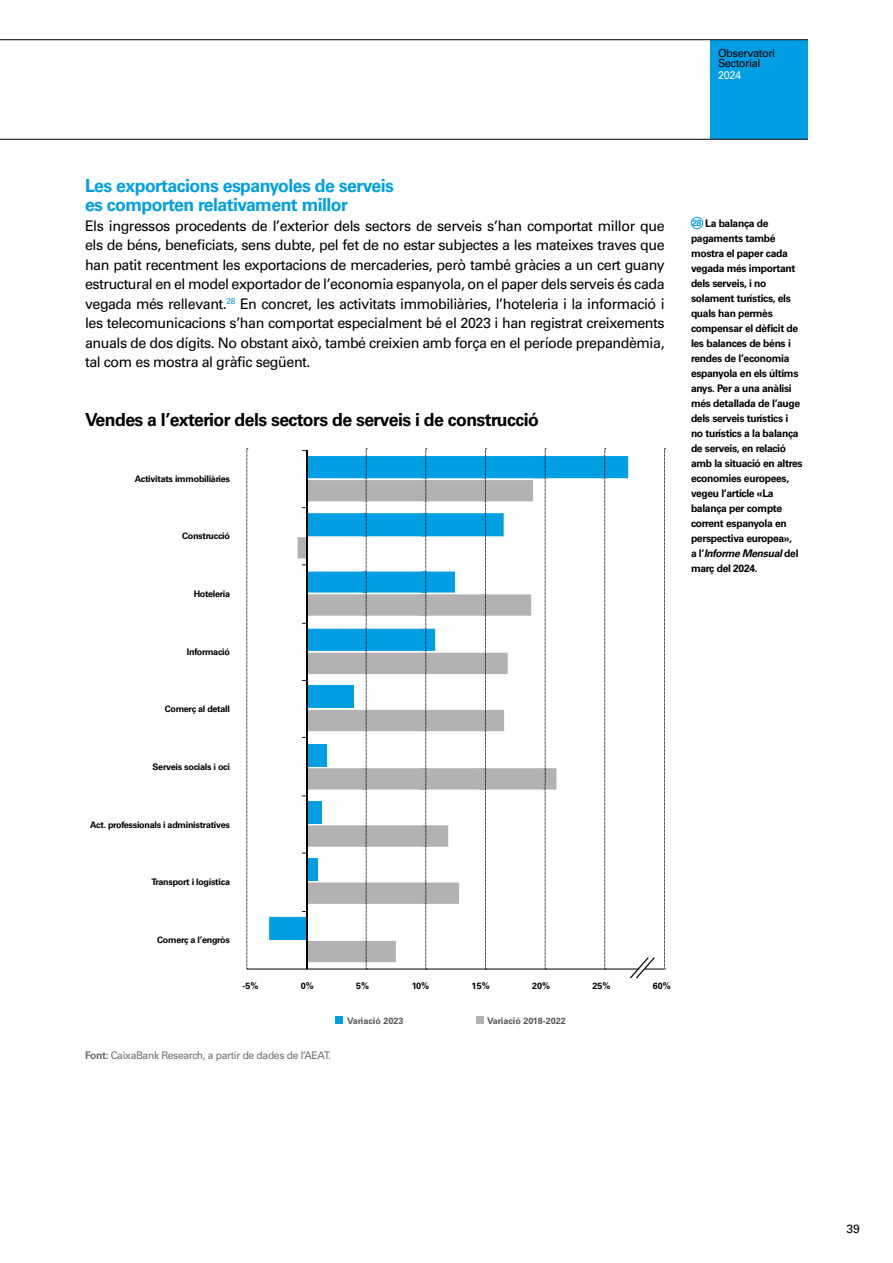
<style>
.page{position:relative;width:893px;height:1263px;background:#fff}
.page>*{position:absolute;margin:0;border:0;box-sizing:border-box;transform-origin:0 0}
.t1{font:700 18px/19.5px "Univers LT Std";letter-spacing:-.03em;color:#009fe3}
.t2{font:700 18px "Univers LT Std";letter-spacing:-.03em;color:#000}
.t3{font:14.55px/19.5px "Univers LT Std";letter-spacing:-.03em;color:#000;text-align:justify}
.t4{font:12px "Univers LT Std";color:#000}
.t5{font:11.1px/10.5px "Univers LT Std";letter-spacing:-.04em;color:#000}
.t6{font:11.1px "Univers LT Std";color:#fff}
.t7{font:700 10.5px/15px "Univers LT Std";letter-spacing:-.03em;color:#000}
.t8{font:10.5px "Univers LT Std";letter-spacing:-.03em;color:#706f6f}
.t9{font:700 9px "Univers LT Std";letter-spacing:-.03em;color:#000}
.t10{font:700 9px "Univers LT Std";color:#575756}
.s1{font-size:9px;color:#009fe3}
.s2{font-style:italic}
.s3{font-weight:700}
</style>
<div class="page">
<div style="left:691px;top:217px;width:12px;height:12px;border:1px solid #009fe3;border-radius:50%"></div>
<svg style="left:247px;top:449px;width:1px;height:520px"></svg>
<svg style="left:664px;top:449px;width:1px;height:520px"></svg>
<hr style="left:247px;top:969px;width:417px;height:1px;background:#000">
<svg style="left:269px;top:449px;width:386px;height:529px"></svg>
<div style="left:335px;top:1016px;width:8px;height:7px;background:#009fe3"></div>
<div style="left:476px;top:1016px;width:7px;height:7px;background:#b3b2b2"></div>
<div style="left:710px;top:40px;width:98px;height:99px;background:#009fe3"></div>
<hr style="left:0;top:139px;width:808px;height:1px;background:#000">
<hr style="left:0;top:39px;width:808px;height:1px;background:#000">
<p class="t5" style="left:718px;top:48px;width:59px">Observatori<br>Sectorial</p>
<p class="t6" style="left:718px;top:69px;width:25px">2024</p>
<p class="t1" style="left:85px;top:176px;width:311px">Les exportacions espanyoles de serveis es comporten relativament millor</p>
<p class="t3" style="left:85px;top:216px;width:581px">Els ingressos procedents de l’exterior dels sectors de serveis s’han comportat millor que els de béns, beneficiats, sens dubte, pel fet de no estar subjectes a les mateixes traves que han patit recentment les exportacions de mercaderies, però també gràcies a un cert guany estructural en el model exportador de l’economia espanyola, on el paper dels serveis és cada vegada més rellevant.<sup>28</sup> En concret, les activitats immobiliàries, l’hoteleria i la informació i les telecomunicacions s’han comportat especialment bé el 2023 i han registrat creixements anuals de dos dígits. No obstant això, també creixien amb força en el període prepandèmia, tal com es mostra al gràfic següent.</p>
<p class="t7" style="left:691px;top:216px;width:113px"><span class="s1">28</span> La balança de pagaments també mostra el paper cada vegada més important dels serveis, i no solament turístics, els quals han permès compensar el dèficit de les balances de béns i rendes de l’economia espanyola en els últims anys. Per a una anàlisi més detallada de l’auge dels serveis turístics i no turístics a la balança de serveis, en relació amb la situació en altres economies europees, vegeu l’article «La balança per compte corrent espanyola en perspectiva europea»,<br>a l’<span class="s2">Informe Mensual</span> del març del 2024.</p>
<p class="t2" style="left:85px;top:409px;width:455px">Vendes a l’exterior dels sectors de serveis i de construcció</p>
<p class="t9" style="left:135px;top:473px;width:97px">Activitats immobiliàries</p>
<p class="t9" style="left:182px;top:531px;width:49px">Construcció</p>
<p class="t9" style="left:194px;top:588px;width:38px">Hoteleria</p>
<p class="t9" style="left:187px;top:646px;width:45px">Informació</p>
<p class="t9" style="left:165px;top:704px;width:67px">Comerç al detall</p>
<p class="t9" style="left:153px;top:761px;width:79px">Serveis socials i oci</p>
<p class="t9" style="left:90px;top:819px;width:141px">Act. professionals i administratives</p>
<p class="t9" style="left:152px;top:877px;width:80px">Transport i logística</p>
<p class="t9" style="left:157px;top:934px;width:74px">Comerç a l’engròs</p>
<p class="t9" style="left:242px;top:981px;width:18px">-5%</p>
<p class="t9" style="left:301px;top:981px;width:15px">0%</p>
<p class="t9" style="left:356px;top:981px;width:15px">5%</p>
<p class="t9" style="left:412px;top:981px;width:19px">10%</p>
<p class="t9" style="left:472px;top:981px;width:20px">15%</p>
<p class="t9" style="left:532px;top:981px;width:20px">20%</p>
<p class="t9" style="left:592px;top:981px;width:20px">25%</p>
<p class="t9" style="left:653px;top:981px;width:20px">60%</p>
<p class="t10" style="left:347px;top:1015px;width:58px">Variació 2023</p>
<p class="t10" style="left:487px;top:1015px;width:80px">Variació 2018-2022</p>
<p class="t8" style="left:85px;top:1048px;width:247px"><span class="s3">Font:</span> CaixaBank Research, a partir de dades de l’AEAT.</p>
<p class="t4" style="left:846px;top:1221px;width:15px">39</p>
</div>
